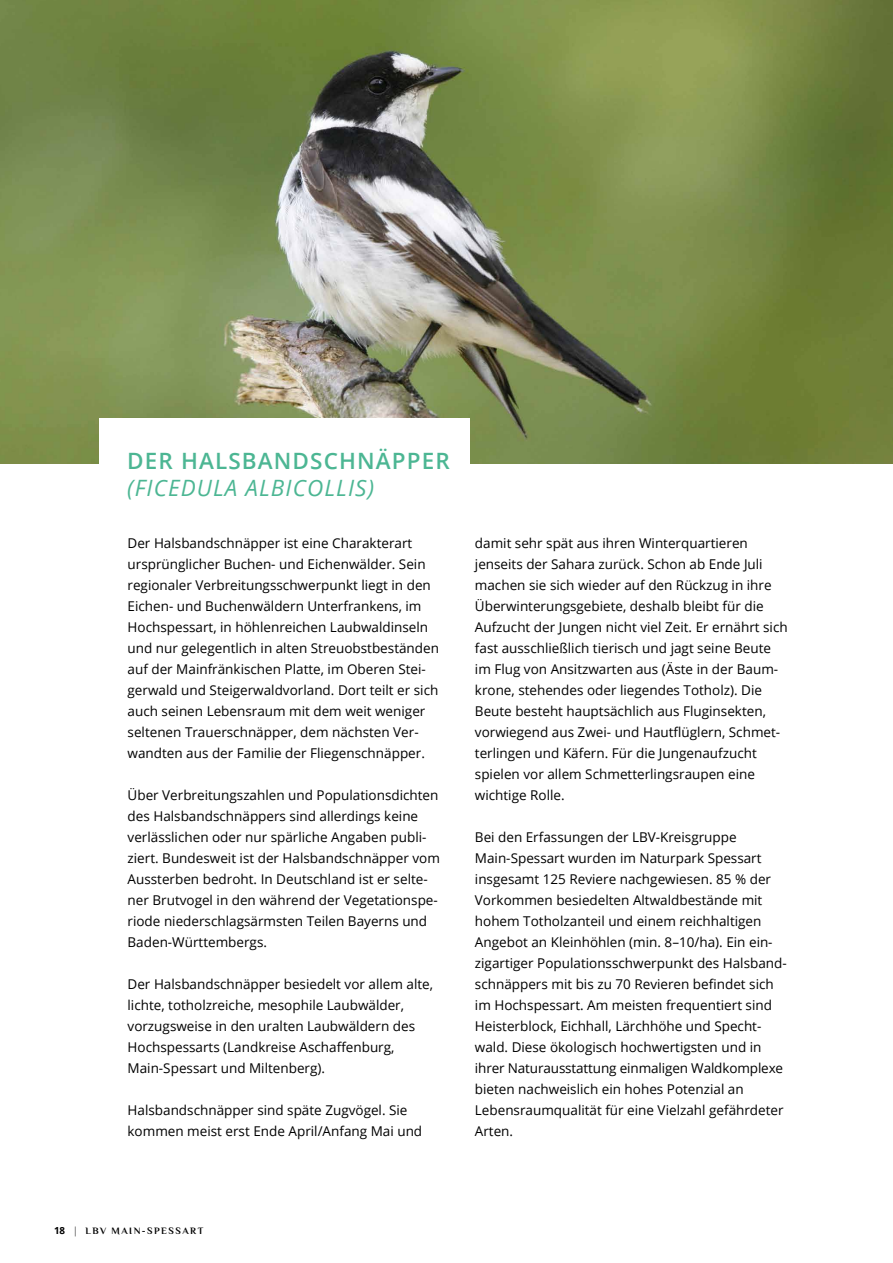
<style>
.page{position:relative;width:893px;height:1263px;background:#fff}
.page>*{position:absolute;margin:0;border:0;box-sizing:border-box;transform-origin:0 0}
.t1{font:600 22.5px "Open Sans";letter-spacing:.05em;color:#4cb693}
.t2{font:italic 22.5px "Open Sans";letter-spacing:.05em;color:#4cb693}
.t3{font:13.5px/21px "Open Sans";color:#000}
.t4{font:700 9.75px "Philosopher";letter-spacing:.15em;color:#000}
.s1{font-family:"Open Sans"}
.s2{font-family:"Open Sans";font-weight:300}
</style>
<div class="page">
<img style="left:0;top:0;width:893px;height:464px">
<div style="left:99px;top:418px;width:371px;height:105px;background:#fff"></div>
<h1 class="t1" style="left:127px;top:445px;width:324px">DER HALSBANDSCHNÄPPER</h1>
<h1 class="t2" style="left:127px;top:472px;width:248px">(FICEDULA ALBICOLLIS)</h1>
<p class="t3" style="left:128px;top:532px;width:313px">Der Halsbandschnäpper ist eine Charakterart ursprünglicher Buchen- und Eichenwälder. Sein regionaler Verbreitungsschwerpunkt liegt in den Eichen- und Buchenwäldern Unterfrankens, im Hochspessart, in höhlenreichen Laubwaldinseln und nur gelegentlich in alten Streuobstbeständen auf der Mainfränkischen Platte, im Oberen Stei&shy;gerwald und Steigerwaldvorland. Dort teilt er sich auch seinen Lebensraum mit dem weit weniger seltenen Trauerschnäpper, dem nächsten Ver&shy;wandten aus der Familie der Fliegenschnäpper.</p>
<p class="t3" style="left:128px;top:784px;width:314px">Über Verbreitungszahlen und Populationsdichten des Halsbandschnäppers sind allerdings keine verlässlichen oder nur spärliche Angaben publi&shy;ziert. Bundesweit ist der Halsbandschnäpper vom Aussterben bedroht. In Deutschland ist er selte&shy;ner Brutvogel in den während der Vegetationspe&shy;riode niederschlagsärmsten Teilen Bayerns und Baden-Württembergs.</p>
<p class="t3" style="left:128px;top:973px;width:307px">Der Halsbandschnäpper besiedelt vor allem alte, lichte, totholzreiche, mesophile Laubwälder, vorzugsweise in den uralten Laubwäldern des Hochspessarts (Landkreise Aschaffenburg, Main-Spessart und Miltenberg).</p>
<p class="t3" style="left:128px;top:1099px;width:296px">Halsbandschnäpper sind späte Zugvögel. Sie kommen meist erst Ende April/Anfang Mai und</p>
<p class="t3" style="left:475px;top:532px;width:314px">damit sehr spät aus ihren Winterquartieren jenseits der Sahara zurück. Schon ab Ende Juli machen sie sich wieder auf den Rückzug in ihre Überwinterungsgebiete, deshalb bleibt für die Aufzucht der Jungen nicht viel Zeit. Er ernährt sich fast ausschließlich tierisch und jagt seine Beute im Flug von Ansitzwarten aus (Äste in der Baum&shy;krone, stehendes oder liegendes Totholz). Die Beute besteht hauptsächlich aus Fluginsekten, vorwiegend aus Zwei- und Hautflüglern, Schmet&shy;terlingen und Käfern. Für die Jungenaufzucht spielen vor allem Schmetterlingsraupen eine wichtige Rolle.</p>
<p class="t3" style="left:475px;top:826px;width:313px">Bei den Erfassungen der LBV-Kreisgruppe Main-Spessart wurden im Naturpark Spessart insgesamt 125 Reviere nachgewiesen. 85 % der Vorkommen besiedelten Altwaldbestände mit hohem Totholzanteil und einem reichhaltigen Angebot an Kleinhöhlen (min. 8–10/ha). Ein ein&shy;zigartiger Populationsschwerpunkt des Halsband&shy;schnäppers mit bis zu 70 Revieren befindet sich im Hochspessart. Am meisten frequentiert sind Heisterblock, Eichhall, Lärchhöhe und Specht&shy;wald. Diese ökologisch hochwertigsten und in ihrer Naturausstattung einmaligen Waldkomplexe bieten nachweislich ein hohes Potenzial an Lebensraumqualität für eine Vielzahl gefährdeter Arten.</p>
<p class="t4" style="left:54px;top:1224px;width:151px"><span class="s1">18</span> <span class="s2">|</span> LBV MAIN-SPESSART</p>
</div>
